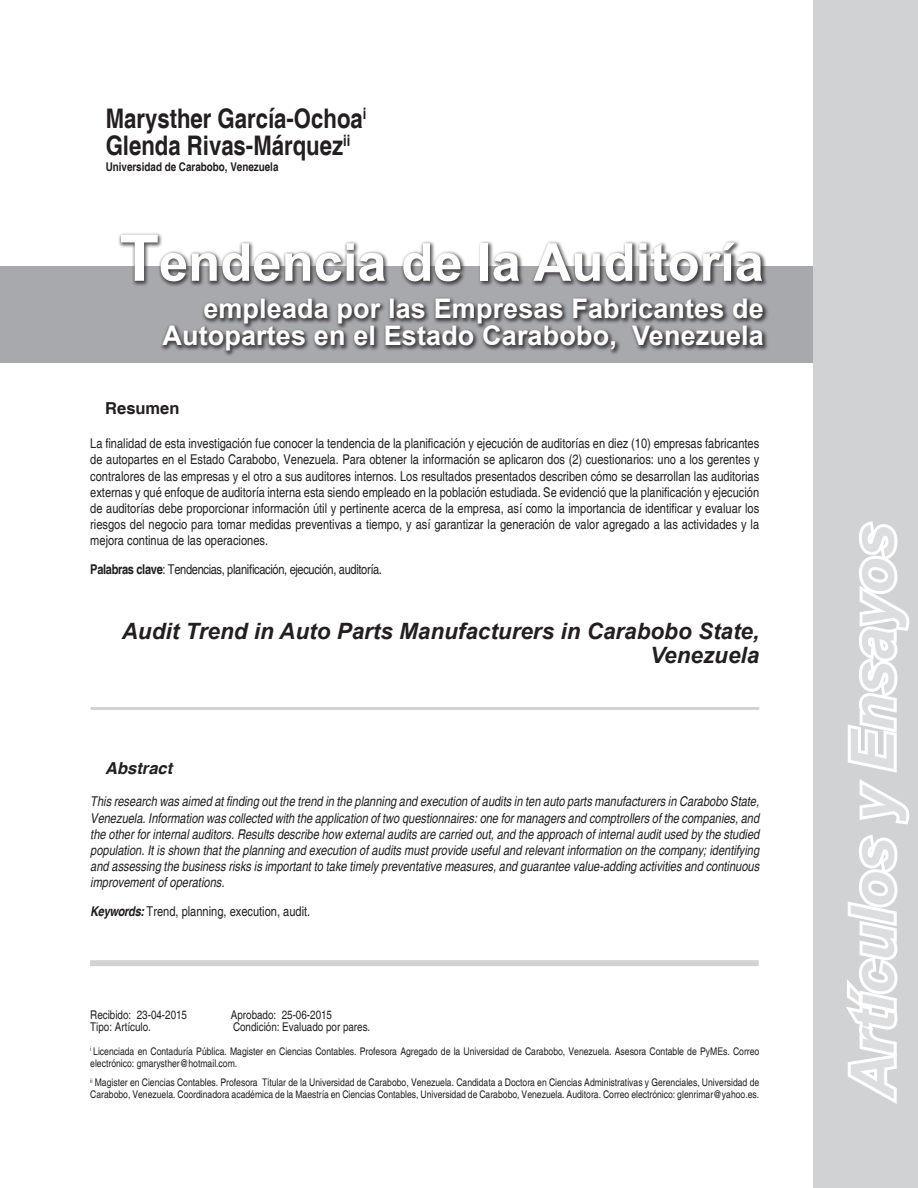
<style>
.page{position:relative;width:918px;height:1188px;background:#fff}
.page>*{position:absolute;margin:0;border:0;box-sizing:border-box;transform-origin:0 0}
.t1{font:italic 700 60px "Arial";color:#dcdddf}
.Título_Principal{font:700 52.5px "Arial";color:#fff}
.Título_Principal-2{font:700 27px/27px "Arial";letter-spacing:.005em;color:#fff;text-align:right}
.Título_-_Autor_y_Res{font:700 condensed 27px "Helvetica";color:#231f20}
.Título_Inglés{font:italic 700 22.5px/24px "Arial";color:#231f20;text-align:right}
.Título_2{font:italic 700 16.5px "Helvetica";color:#231f20}
.Título_2-2{font:700 16.5px "Helvetica";color:#231f20}
.Resumen{font:condensed 13.5px/16.2px "Helvetica";color:#231f20;text-align:justify}
.Resumen-2{font:italic condensed 13.5px/16.2px "Helvetica";color:#231f20;text-align:justify}
.Resumen-3{font:condensed 13.5px "Helvetica";letter-spacing:-.025em;color:#231f20}
.Resumen-4{font:condensed 12px "Helvetica";color:#231f20}
.Universidad_del_Auto{font:700 condensed 12px "Helvetica";color:#231f20}
.Resumen-5{font:condensed 10.5px/12px "Helvetica";color:#231f20}
.s1{font-size:64.5px}
.s2{font-weight:700}
.s3{font-weight:700;font-style:italic}
</style>
<div class="page">
<div style="left:0;top:266px;width:917px;height:96px;background:#a8a9ad"></div>
<div style="left:118px;top:232px;width:651px;height:124px;background:#231f20;opacity:.75"></div>
<div style="left:813px;top:0;width:105px;height:1188px;background:#d1d2d4"></div>
<div style="left:90px;top:960px;width:669px;height:6px;background:#d1d2d4"></div>
<svg style="left:846px;top:521px;width:64px;height:583px"></svg>
<hr style="left:91px;top:707px;width:668px;height:3px;background:#d1d2d4">
<p class="Título_-_Autor_y_Res" style="left:106px;top:102px;width:262px">Marysther García-Ochoa<sup>i</sup></p>
<p class="Título_-_Autor_y_Res" style="left:106px;top:129px;width:246px">Glenda Rivas-Márquez<sup>ii</sup></p>
<p class="Universidad_del_Auto" style="left:106px;top:160px;width:174px">Universidad de Carabobo, Venezuela</p>
<p class="Título_Principal" style="left:120px;top:227px;width:646px"><span class="s1">T</span>endencia de la Auditoría</p>
<p class="Título_Principal-2" style="left:162px;top:296px;width:603px">empleada por las Empresas Fabricantes de<br>Autopartes en el Estado Carabobo, Venezuela</p>
<p class="Título_2-2" style="left:105px;top:398px;width:76px">Resumen</p>
<p class="Resumen" style="left:90px;top:435px;width:671px">La finalidad de esta investigación fue conocer la tendencia de la planificación y ejecución de auditorías en diez (10) empresas fabricantes de autopartes en el Estado Carabobo, Venezuela. Para obtener la información se aplicaron dos (2) cuestionarios: uno a los gerentes y contralores de las empresas y el otro a sus auditores internos. Los resultados presentados describen cómo se desarrollan las auditorias externas y qué enfoque de auditoría interna esta siendo empleado en la población estudiada. Se evidenció que la planificación y ejecución de auditorías debe proporcionar información útil y pertinente acerca de la empresa, así como la importancia de identificar y evaluar los riesgos del negocio para tomar medidas preventivas a tiempo, y así garantizar la generación de valor agregado a las actividades y la mejora continua de las operaciones.</p>
<p class="Resumen-3" style="left:90px;top:561px;width:293px"><span class="s2">Palabras clave</span>: Tendencias, planificación, ejecución, auditoría.</p>
<p class="Título_Inglés" style="left:122px;top:620px;width:639px">Audit Trend in Auto Parts Manufacturers in Carabobo State,<br>Venezuela</p>
<p class="Título_2" style="left:105px;top:758px;width:68px">Abstract</p>
<p class="Resumen-2" style="left:90px;top:794px;width:671px">This research was aimed at finding out the trend in the planning and execution of audits in ten auto parts manufacturers in Carabobo State, Venezuela. Information was collected with the application of two questionnaires: one for managers and comptrollers of the companies, and the other for internal auditors. Results describe how external audits are carried out, and the approach of internal audit used by the studied population. It is shown that the planning and execution of audits must provide useful and relevant information on the company; identifying and assessing the business risks is important to take timely preventative measures, and guarantee value-adding activities and continuous improvement of operations.</p>
<p class="Resumen" style="left:90px;top:903px;width:221px"><span class="s3">Keywords:</span> Trend, planning, execution, audit.</p>
<p class="Resumen-4" style="left:90px;top:1007px;width:98px">Recibido: 23-04-2015</p>
<p class="Resumen-4" style="left:231px;top:1007px;width:103px">Aprobado: 25-06-2015</p>
<p class="Resumen-4" style="left:90px;top:1019px;width:62px">Tipo: Artículo.</p>
<p class="Resumen-4" style="left:233px;top:1019px;width:139px">Condición: Evaluado por pares.</p>
<p class="Resumen-5" style="left:90px;top:1045px;width:671px"><sup>i</sup> Licenciada en Contaduría Pública. Magister en Ciencias Contables. Profesora Agregado de la Universidad de Carabobo, Venezuela. Asesora Contable de PyMEs. Correo electrónico: gmarysther@hotmail.com.</p>
<p class="Resumen-5" style="left:90px;top:1076px;width:670px"><sup>ii</sup> Magister en Ciencias Contables. Profesora Titular de la Universidad de Carabobo, Venezuela. Candidata a Doctora en Ciencias Administrativas y Gerenciales, Universidad de<br>Carabobo, Venezuela. Coordinadora académica de la Maestría en Ciencias Contables, Universidad de Carabobo, Venezuela. Auditora. Correo electrónico: glenrimar@yahoo.es.</p>
<p class="t1" style="left:833px;top:1098px;width:575px;rotate:-90deg">Artículos y Ensayos</p>
</div>
